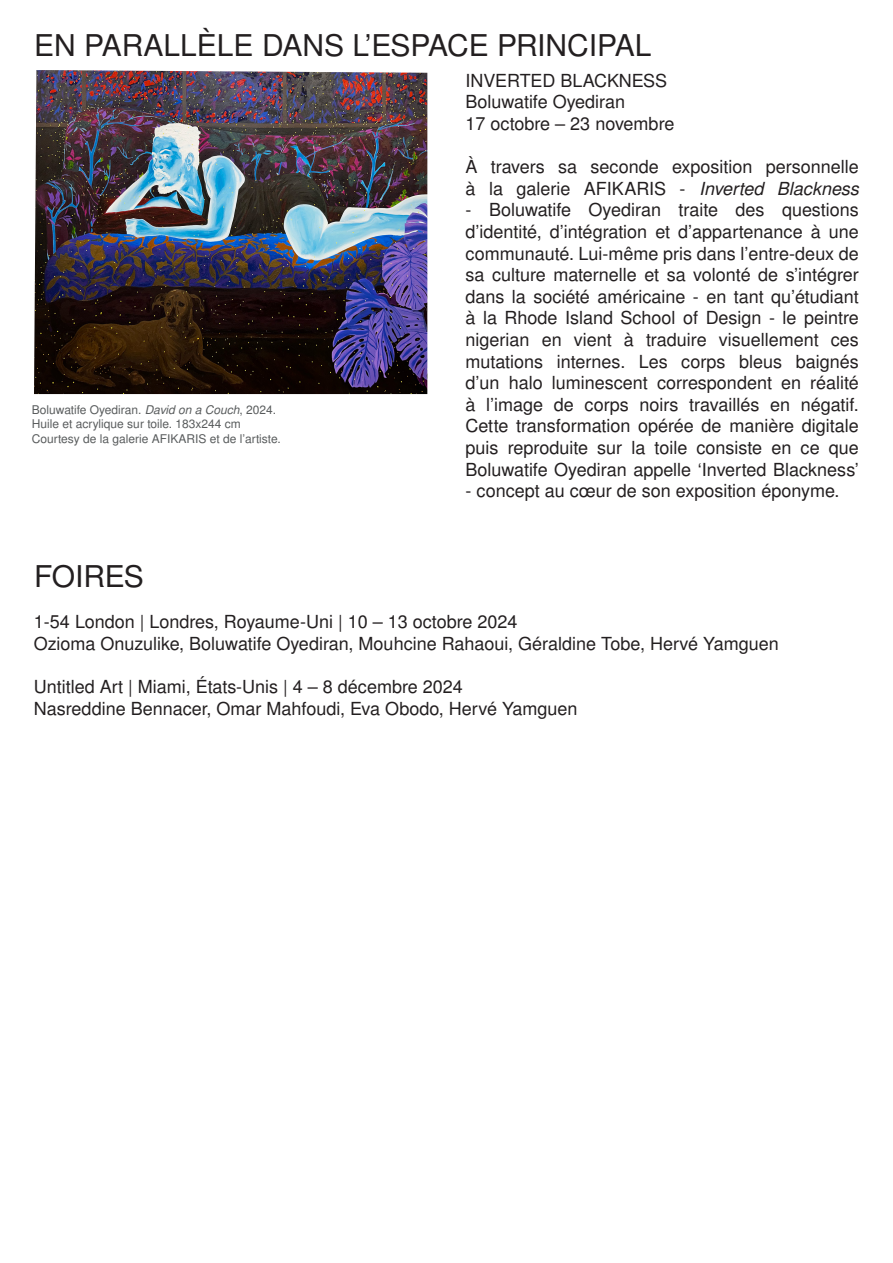
<style>
.page{position:relative;width:893px;height:1263px;background:#fff}
.page>*{position:absolute;margin:0;border:0;box-sizing:border-box;transform-origin:0 0}
.t1{font:30px "Nimbus San L";color:#231f20}
.t2{font:18px/21.6px "Nimbus San L";color:#231f20}
.t3{font:12px "Nimbus San L";color:#585b5c}
.s1{font-style:italic}
</style>
<div class="page">
<img style="left:34px;top:70px;width:393px;height:324px">
<p class="t1" style="left:34px;top:27px;width:619px">EN PARALLÈLE DANS L’ESPACE PRINCIPAL</p>
<p class="t2" style="left:466px;top:70px;width:203px">INVERTED BLACKNESS</p>
<p class="t2" style="left:466px;top:92px;width:161px">Boluwatife Oyediran</p>
<p class="t2" style="left:466px;top:113px;width:210px">17 octobre – 23 novembre</p>
<p class="t2" style="left:466px;top:156px;width:395px">À travers sa seconde exposition personnelle à la galerie AFIKARIS - <span class="s1">Inverted Blackness</span></p>
<p class="t2" style="left:466px;top:200px;width:395px;text-align:justify">- Boluwatife Oyediran traite des questions d’identité, d’intégration et d’appartenance à une communauté. Lui-même pris dans l’entre-deux de sa culture maternelle et sa volonté de s’intégrer dans la société américaine - en tant qu’étudiant à la Rhode Island School of Design - le peintre nigerian en vient à traduire visuellement ces mutations internes. Les corps bleus baignés d’un halo luminescent correspondent en réalité à l’image de corps noirs travaillés en négatif.<br>Cette transformation opérée de manière digitale puis reproduite sur la toile consiste en ce que Boluwatife Oyediran appelle ‘Inverted Blackness’</p>
<p class="t2" style="left:466px;top:480px;width:375px">- concept au cœur de son exposition éponyme.</p>
<p class="t3" style="left:32px;top:403px;width:246px">Boluwatife Oyediran. <span class="s1">David on a Couch</span>, 2024.</p>
<p class="t3" style="left:32px;top:417px;width:211px">Huile et acrylique sur toile. 183x244 cm</p>
<p class="t3" style="left:32px;top:431px;width:250px">Courtesy de la galerie AFIKARIS et de l’artiste.</p>
<p class="t1" style="left:34px;top:558px;width:111px">FOIRES</p>
<p class="t2" style="left:34px;top:612px;width:485px">1-54 London | Londres, Royaume-Uni | 10 – 13 octobre 2024</p>
<p class="t2" style="left:34px;top:633px;width:746px">Ozioma Onuzulike, Boluwatife Oyediran, Mouhcine Rahaoui, Géraldine Tobe, Hervé Yamguen</p>
<p class="t2" style="left:34px;top:676px;width:430px">Untitled Art | Miami, États-Unis | 4 – 8 décembre 2024</p>
<p class="t2" style="left:34px;top:698px;width:545px">Nasreddine Bennacer, Omar Mahfoudi, Eva Obodo, Hervé Yamguen</p>
</div>
